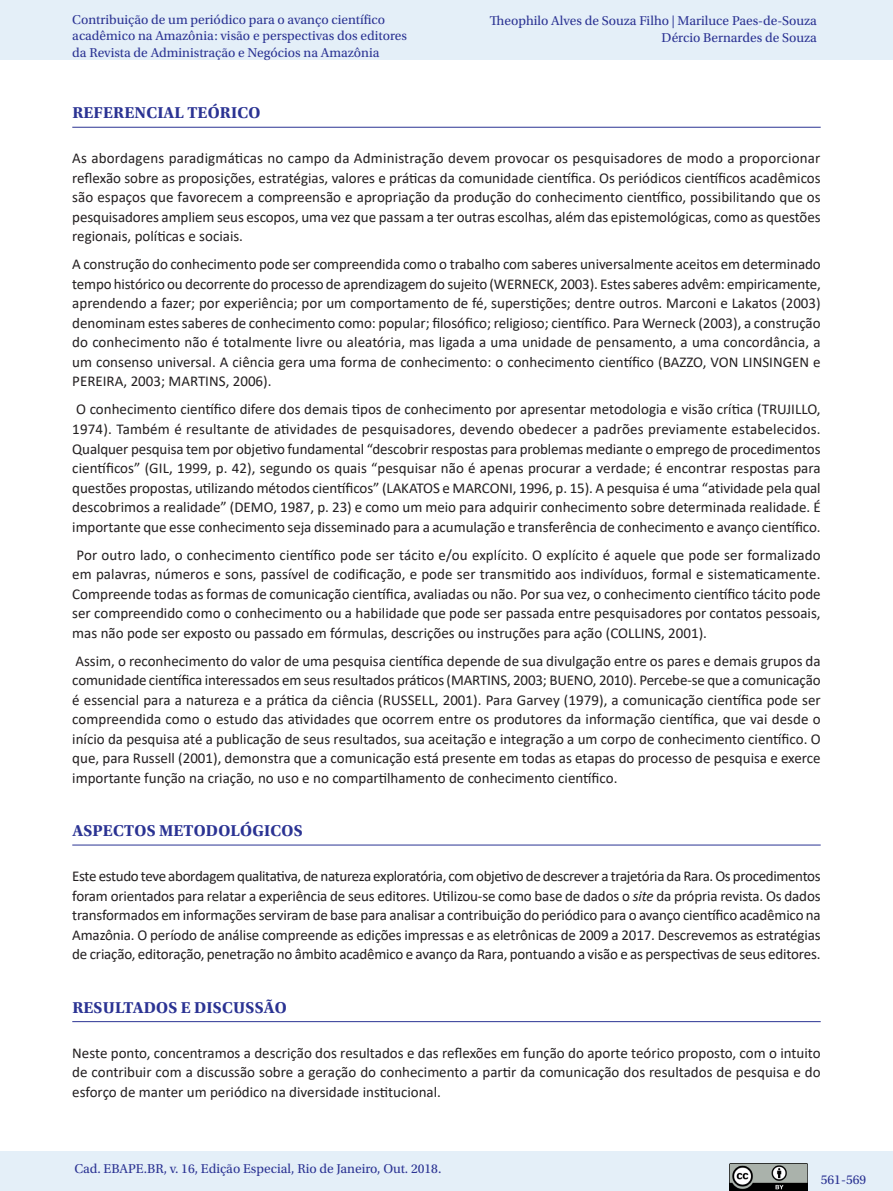
<style>
.page{position:relative;width:893px;height:1191px;background:#fff}
.page>*{position:absolute;margin:0;border:0;box-sizing:border-box;transform-origin:0 0}
._07_1_sub_1{font:700 16.5px "Utopia Std";letter-spacing:.01em;color:#2b3393}
._06_0_texto{font:15px/19.5px "Calibri";color:#231f20;text-align:justify}
.t1{font:13.5px/16.5px "Utopia Std";color:#2b3393}
.s1{font-style:italic}
</style>
<div class="page">
<div style="left:0;top:1151px;width:893px;height:40px;background:#e4eff8"></div>
<img style="left:730px;top:1163px;width:77px;height:27px">
<div style="left:0;top:0;width:893px;height:60px;background:#e4eff8"></div>
<hr style="left:72px;top:127px;width:749px;height:1px;background:#2b3393">
<hr style="left:72px;top:844px;width:749px;height:1px;background:#2b3393">
<hr style="left:72px;top:1021px;width:749px;height:1px;background:#2b3393">
<p class="t1" style="left:72px;top:11px;width:336px">Contribuição de um periódico para o avanço científico acadêmico na Amazônia: visão e perspectivas dos editores da Revista de Administração e Negócios na Amazônia</p>
<p class="t1" style="left:490px;top:13px;width:329px;text-align:right">Theophilo Alves de Souza Filho | Mariluce Paes-de-Souza<br>Dércio Bernardes de Souza</p>
<p class="_07_1_sub_1" style="left:72px;top:103px;width:189px">REFERENCIAL TEÓRICO</p>
<p class="_06_0_texto" style="left:72px;top:148px;width:750px">As abordagens paradigmáticas no campo da Administração devem provocar os pesquisadores de modo a proporcionar reflexão sobre as proposições, estratégias, valores e práticas da comunidade científica. Os periódicos científicos acadêmicos são espaços que favorecem a compreensão e apropriação da produção do conhecimento científico, possibilitando que os pesquisadores ampliem seus escopos, uma vez que passam a ter outras escolhas, além das epistemológicas, como as questões regionais, políticas e sociais.</p>
<p class="_06_0_texto" style="left:72px;top:254px;width:750px">A construção do conhecimento pode ser compreendida como o trabalho com saberes universalmente aceitos em determinado tempo histórico ou decorrente do processo de aprendizagem do sujeito (WERNECK, 2003). Estes saberes advêm: empiricamente, aprendendo a fazer; por experiência; por um comportamento de fé, superstições; dentre outros. Marconi e Lakatos (2003) denominam estes saberes de conhecimento como: popular; filosófico; religioso; científico. Para Werneck (2003), a construção do conhecimento não é totalmente livre ou aleatória, mas ligada a uma unidade de pensamento, a uma concordância, a um consenso universal. A ciência gera uma forma de conhecimento: o conhecimento científico (BAZZO, VON LINSINGEN e PEREIRA, 2003; MARTINS, 2006).</p>
<p class="_06_0_texto" style="left:72px;top:399px;width:750px">O conhecimento científico difere dos demais tipos de conhecimento por apresentar metodologia e visão crítica (TRUJILLO, 1974). Também é resultante de atividades de pesquisadores, devendo obedecer a padrões previamente estabelecidos.<br>Qualquer pesquisa tem por objetivo fundamental “descobrir respostas para problemas mediante o emprego de procedimentos científicos” (GIL, 1999, p. 42), segundo os quais “pesquisar não é apenas procurar a verdade; é encontrar respostas para questões propostas, utilizando métodos científicos” (LAKATOS e MARCONI, 1996, p. 15). A pesquisa é uma “atividade pela qual descobrimos a realidade” (DEMO, 1987, p. 23) e como um meio para adquirir conhecimento sobre determinada realidade. É importante que esse conhecimento seja disseminado para a acumulação e transferência de conhecimento e avanço científico.</p>
<p class="_06_0_texto" style="left:72px;top:544px;width:750px">Por outro lado, o conhecimento científico pode ser tácito e/ou explícito. O explícito é aquele que pode ser formalizado em palavras, números e sons, passível de codificação, e pode ser transmitido aos indivíduos, formal e sistematicamente.<br>Compreende todas as formas de comunicação científica, avaliadas ou não. Por sua vez, o conhecimento científico tácito pode ser compreendido como o conhecimento ou a habilidade que pode ser passada entre pesquisadores por contatos pessoais, mas não pode ser exposto ou passado em fórmulas, descrições ou instruções para ação (COLLINS, 2001).</p>
<p class="_06_0_texto" style="left:72px;top:650px;width:750px">Assim, o reconhecimento do valor de uma pesquisa científica depende de sua divulgação entre os pares e demais grupos da comunidade científica interessados em seus resultados práticos (MARTINS, 2003; BUENO, 2010). Percebe-se que a comunicação é essencial para a natureza e a prática da ciência (RUSSELL, 2001). Para Garvey (1979), a comunicação científica pode ser compreendida como o estudo das atividades que ocorrem entre os produtores da informação científica, que vai desde o início da pesquisa até a publicação de seus resultados, sua aceitação e integração a um corpo de conhecimento científico. O que, para Russell (2001), demonstra que a comunicação está presente em todas as etapas do processo de pesquisa e exerce importante função na criação, no uso e no compartilhamento de conhecimento científico.</p>
<p class="_07_1_sub_1" style="left:72px;top:821px;width:232px">ASPECTOS METODOLÓGICOS</p>
<p class="_06_0_texto" style="left:72px;top:866px;width:750px">Este estudo teve abordagem qualitativa, de natureza exploratória, com objetivo de descrever a trajetória da Rara. Os procedimentos foram orientados para relatar a experiência de seus editores. Utilizou-se como base de dados o <span class="s1">site</span> da própria revista. Os dados transformados em informações serviram de base para analisar a contribuição do periódico para o avanço científico acadêmico na Amazônia. O período de análise compreende as edições impressas e as eletrônicas de 2009 a 2017. Descrevemos as estratégias de criação, editoração, penetração no âmbito acadêmico e avanço da Rara, pontuando a visão e as perspectivas de seus editores.</p>
<p class="_07_1_sub_1" style="left:72px;top:997px;width:216px">RESULTADOS E DISCUSSÃO</p>
<p class="_06_0_texto" style="left:72px;top:1042px;width:750px">Neste ponto, concentramos a descrição dos resultados e das reflexões em função do aporte teórico proposto, com o intuito de contribuir com a discussão sobre a geração do conhecimento a partir da comunicação dos resultados de pesquisa e do esforço de manter um periódico na diversidade institucional.</p>
<p class="t1" style="left:74px;top:1160px;width:369px">Cad. EBAPE.BR, v. 16, Edição Especial, Rio de Janeiro, Out. 2018.</p>
<p class="t1" style="left:821px;top:1171px;width:47px">561-569</p>
</div>
